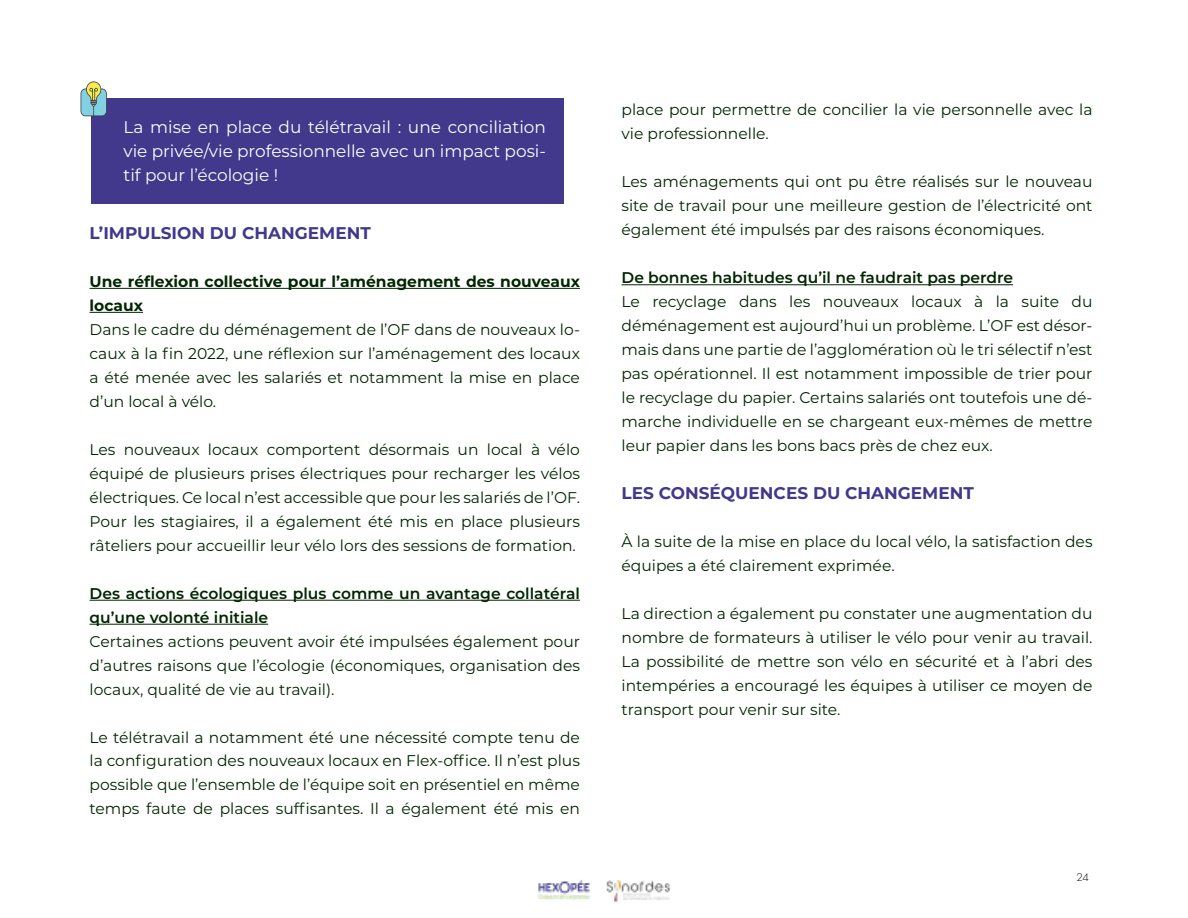
<style>
.page{position:relative;width:1188px;height:918px;background:#fff}
.page>*{position:absolute;margin:0;border:0;box-sizing:border-box;transform-origin:0 0}
.t1{font:16.95px/24px "Montserrat";color:#fff;text-align:justify}
.t2{font:700 16.95px "Montserrat";color:#42398c}
.t3{font:700 16.95px "Montserrat";color:#42388c}
.t4{font:15.45px/24px "Montserrat";color:#022601;text-align:justify}
.t5{font:600 15.45px/24px "Montserrat";color:#022601}
.t6{font:700 15.45px/24px "Montserrat";color:#022601}
.t7{font:300 11.55px "Futura PT";color:#000}
</style>
<div class="page">
<img style="left:538px;top:880px;width:52px;height:20px">
<img style="left:606px;top:880px;width:64px;height:23px">
<hr style="left:90px;top:288px;width:490px;height:1px;background:#022601">
<hr style="left:90px;top:312px;width:53px;height:1px;background:#022601">
<hr style="left:90px;top:600px;width:490px;height:1px;background:#022601">
<hr style="left:90px;top:624px;width:178px;height:1px;background:#022601">
<hr style="left:622px;top:284px;width:391px;height:1px;background:#022601">
<div style="left:91px;top:99px;width:472px;height:105px;background:#42388c"></div>
<svg style="left:81px;top:81px;width:26px;height:35px"></svg>
<p class="t1" style="left:124px;top:114px;width:424px">La mise en place du télétravail : une conciliation vie privée/vie professionnelle avec un impact posi&shy;tif pour l’écologie !</p>
<p class="t3" style="left:90px;top:221px;width:283px">L’IMPULSION DU CHANGEMENT</p>
<p class="t6" style="left:90px;top:269px;width:492px">Une réflexion collective pour l’aménagement des nouveaux locaux</p>
<p class="t4" style="left:90px;top:317px;width:492px">Dans le cadre du déménagement de l’OF dans de nouveaux lo&shy;caux à la fin 2022, une réflexion sur l’aménagement des locaux a été menée avec les salariés et notamment la mise en place d’un local à vélo.</p>
<p class="t4" style="left:90px;top:437px;width:492px">Les nouveaux locaux comportent désormais un local à vélo équipé de plusieurs prises électriques pour recharger les vélos électriques. Ce local n’est accessible que pour les salariés de l’OF.<br>Pour les stagiaires, il a également été mis en place plusieurs râteliers pour accueillir leur vélo lors des sessions de formation.</p>
<p class="t5" style="left:90px;top:580px;width:492px">Des actions écologiques plus comme un avantage collatéral qu’une volonté initiale</p>
<p class="t4" style="left:90px;top:629px;width:492px">Certaines actions peuvent avoir été impulsées également pour d’autres raisons que l’écologie (économiques, organisation des locaux, qualité de vie au travail).</p>
<p class="t4" style="left:90px;top:724px;width:492px">Le télétravail a notamment été une nécessité compte tenu de la configuration des nouveaux locaux en Flex-office. Il n’est plus possible que l’ensemble de l’équipe soit en présentiel en même temps faute de places suffisantes. Il a également été mis en</p>
<p class="t4" style="left:622px;top:97px;width:473px">place pour permettre de concilier la vie personnelle avec la vie professionnelle.</p>
<p class="t4" style="left:622px;top:169px;width:473px">Les aménagements qui ont pu être réalisés sur le nouveau site de travail pour une meilleure gestion de l’électricité ont également été impulsés par des raisons économiques.</p>
<p class="t5" style="left:622px;top:265px;width:393px">De bonnes habitudes qu’il ne faudrait pas perdre</p>
<p class="t4" style="left:622px;top:289px;width:473px">Le recyclage dans les nouveaux locaux à la suite du déménagement est aujourd’hui un problème. L’OF est désor&shy;mais dans une partie de l’agglomération où le tri sélectif n’est pas opérationnel. Il est notamment impossible de trier pour le recyclage du papier. Certains salariés ont toutefois une dé&shy;marche individuelle en se chargeant eux-mêmes de mettre leur papier dans les bons bacs près de chez eux.</p>
<p class="t2" style="left:622px;top:481px;width:354px">LES CONSÉQUENCES DU CHANGEMENT</p>
<p class="t4" style="left:622px;top:529px;width:473px">À la suite de la mise en place du local vélo, la satisfaction des équipes a été clairement exprimée.</p>
<p class="t4" style="left:622px;top:601px;width:473px">La direction a également pu constater une augmentation du nombre de formateurs à utiliser le vélo pour venir au travail.<br>La possibilité de mettre son vélo en sécurité et à l’abri des intempéries a encouragé les équipes à utiliser ce moyen de transport pour venir sur site.</p>
<p class="t7" style="left:1077px;top:870px;width:14px">24</p>
</div>
